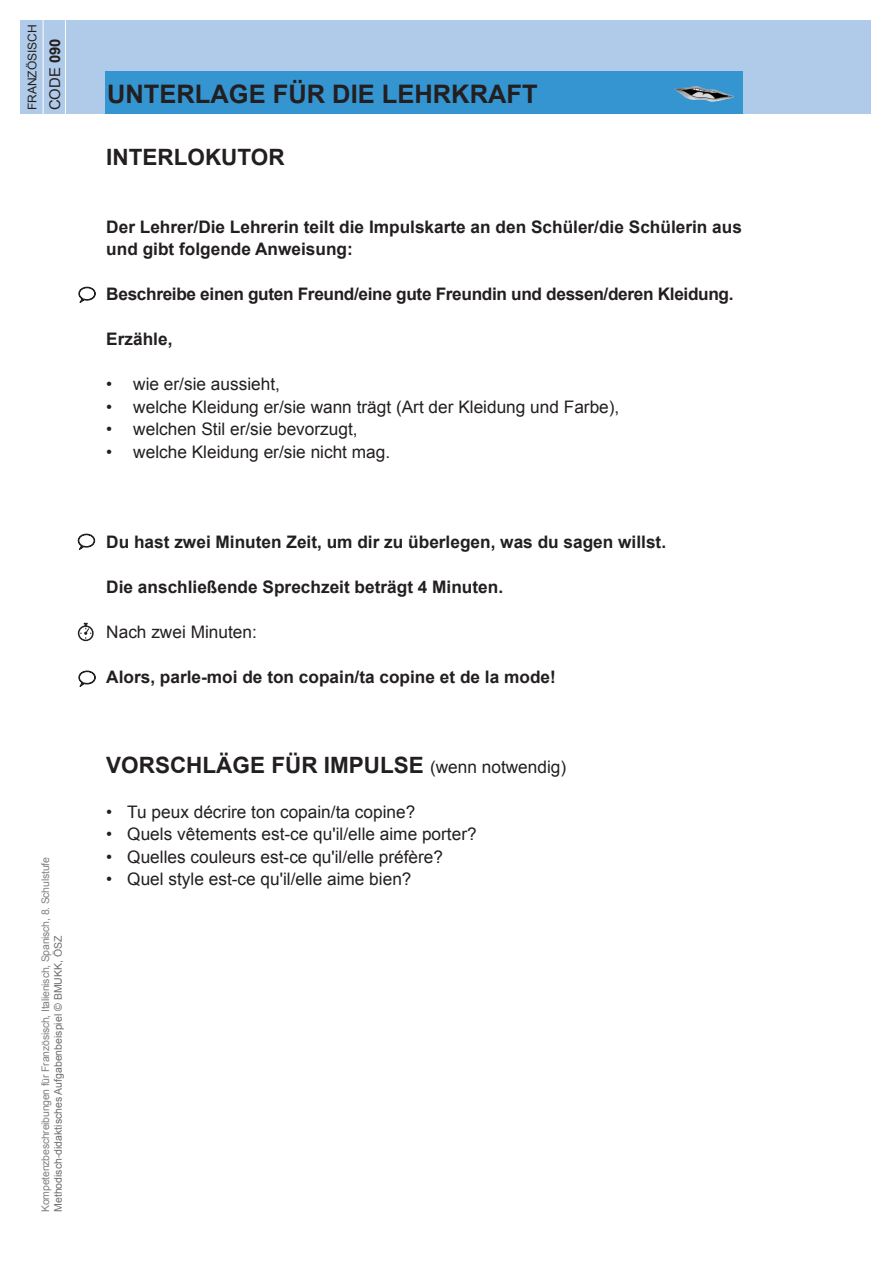
<style>
.page{position:relative;width:893px;height:1263px;background:#fff}
.page>*{position:absolute;margin:0;border:0;box-sizing:border-box;transform-origin:0 0}
.t1{font:700 25.5px "Arial";color:#231f20}
.t2{font:700 22.5px "Arial";color:#231f20}
.t3{font:17.25px "Arial";color:#231f20}
.t4{font:700 17.25px/22.5px "Arial";color:#231f20}
.t5{font:700 17.25px "Arial";letter-spacing:-.02em;color:#231f20}
.t6{font:14.85px "Arial";color:#231f20}
.t7{font:12px "Arial";color:#231f20}
.t8{font:10.5px "Arial";letter-spacing:-.02em;color:#808285}
.t9{font:10.5px "Arial";color:#6c6d70}
.s1{font-weight:700}
.s2{font-weight:400;font-size:17.25px}
</style>
<div class="page">
<div style="left:20px;top:20px;width:850px;height:94px;background:#b0cbe9"></div>
<div style="left:105px;top:72px;width:638px;height:42px;background:#3495d1"></div>
<img style="left:674px;top:86px;width:22px;height:10px">
<hr style="left:43px;top:20px;width:1px;height:127px;background:#fff">
<hr style="left:65px;top:20px;width:1px;height:127px;background:#fff">
<svg style="left:78px;top:286px;width:18px;height:17px"></svg>
<svg style="left:78px;top:670px;width:18px;height:17px"></svg>
<div style="left:78px;top:625px;width:16px;height:16px;border:2px solid #231f20;border-radius:50%"></div>
<svg style="left:80px;top:623px;width:11px;height:16px"></svg>
<svg style="left:77px;top:533px;width:18px;height:17px"></svg>
<p class="t7" style="left:25px;top:110px;width:88px;rotate:-90deg">FRANZÖSISCH</p>
<p class="t6" style="left:45px;top:110px;width:73px;rotate:-90deg">CODE <span class="s1">090</span></p>
<p class="t8" style="left:39px;top:1212px;width:356px;rotate:-90deg">Kompetenzbeschreibungen für Französisch, Italienisch, Spanisch, 8. Schulstufe</p>
<p class="t9" style="left:51px;top:1212px;width:278px;rotate:-90deg">Methodisch-didaktisches Aufgabenbeispiel © BMUKK, ÖSZ</p>
<h1 class="t1" style="left:107px;top:77px;width:432px">UNTERLAGE FÜR DIE LEHRKRAFT</h1>
<h2 class="t2" style="left:106px;top:142px;width:180px">INTERLOKUTOR</h2>
<p class="t4" style="left:106px;top:216px;width:637px">Der Lehrer/Die Lehrerin teilt die Impulskarte an den Schüler/die Schülerin aus und gibt folgende Anweisung:</p>
<p class="t5" style="left:106px;top:283px;width:629px">Beschreibe einen guten Freund/eine gute Freundin und dessen/deren Kleidung.</p>
<p class="t4" style="left:106px;top:328px;width:68px">Erzähle,</p>
<p class="t3" style="left:106px;top:373px;width:175px">• wie er/sie aussieht,</p>
<p class="t3" style="left:106px;top:395px;width:515px">• welche Kleidung er/sie wann trägt (Art der Kleidung und Farbe),</p>
<p class="t3" style="left:106px;top:418px;width:253px">• welchen Stil er/sie bevorzugt,</p>
<p class="t3" style="left:106px;top:440px;width:285px">• welche Kleidung er/sie nicht mag.</p>
<p class="t4" style="left:106px;top:531px;width:561px">Du hast zwei Minuten Zeit, um dir zu überlegen, was du sagen willst.</p>
<p class="t4" style="left:106px;top:576px;width:398px">Die anschließende Sprechzeit beträgt 4 Minuten.</p>
<p class="t3" style="left:106px;top:620px;width:152px">Nach zwei Minuten:</p>
<p class="t4" style="left:106px;top:666px;width:451px">Alors, parle-moi de ton copain/ta copine et de la mode!</p>
<h2 class="t2" style="left:106px;top:750px;width:461px">VORSCHLÄGE FÜR IMPULSE <span class="s2">(wenn notwendig)</span></h2>
<p class="t3" style="left:106px;top:800px;width:310px">• Tu peux décrire ton copain/ta copine?</p>
<p class="t3" style="left:106px;top:823px;width:372px">• Quels vêtements est-ce qu'il/elle aime porter?</p>
<p class="t3" style="left:106px;top:845px;width:338px">• Quelles couleurs est-ce qu'il/elle préfère?</p>
<p class="t3" style="left:106px;top:868px;width:307px">• Quel style est-ce qu'il/elle aime bien?</p>
</div>
